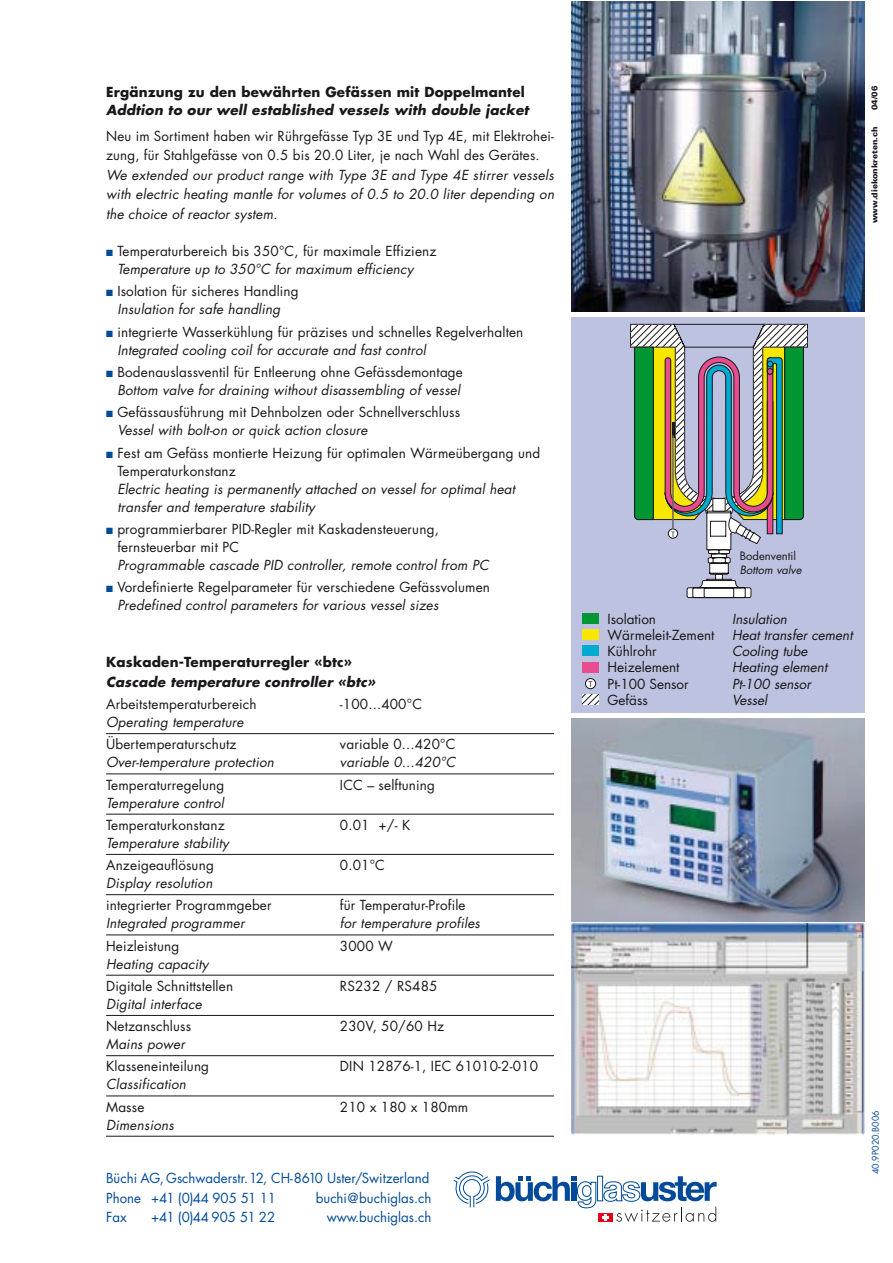
<style>
.page{position:relative;width:893px;height:1263px;background:#fff}
.page>*{position:absolute;margin:0;border:0;box-sizing:border-box;transform-origin:0 0}
.t1{font:13.5px/18px "Futura";letter-spacing:.01em;color:#1a171b}
.t2{font:italic 13.5px/19.5px "Futura";letter-spacing:.01em;color:#1a171b;text-align:justify}
.t3{font:13.5px/19.5px "Futura";color:#004a99}
.t4{font:italic 700 13.5px "Futura";color:#1a171b}
.t5{font:700 13.5px "Futura";letter-spacing:.015em;color:#1a171b}
.t6{font:italic 13.5px/16.2px "Futura";color:#1a171b}
.t7{font:11.25px "Futura";color:#1a171b}
.t8{font:italic 11.25px "Futura";color:#1a171b}
.t9{font:9px "Futura";color:#004a99}
.t10{font:900 8.25px "Univers";color:#1a171b}
.t11{font:7.65px "Futura";color:#1a171b}
.t12{font:7.05px "Futura";color:#1a171b}
.s1{color:#004a99}
.s2{font-style:italic}
</style>
<div class="page">
<svg style="left:453px;top:1171px;width:264px;height:51px"></svg>
<img style="left:571px;top:718px;width:293px;height:203px">
<img style="left:571px;top:923px;width:293px;height:212px">
<img style="left:571px;top:1px;width:293px;height:310px">
<div style="left:571px;top:317px;width:293px;height:396px;background:#bcc2df"></div>
<svg style="left:630px;top:324px;width:178px;height:274px"></svg>
<div style="left:668px;top:529px;width:10px;height:9px;background:#fff;border-radius:50%"></div>
<div style="left:668px;top:528px;width:10px;height:11px;border:1px solid #1a171b;border-radius:50%"></div>
<div style="left:585px;top:678px;width:11px;height:11px;background:#fff;border-radius:50%"></div>
<div style="left:585px;top:678px;width:11px;height:11px;border:1px solid #1a171b;border-radius:50%"></div>
<hr style="left:673px;top:436px;width:1px;height:93px;background:#1a171b">
<div style="left:583px;top:613px;width:16px;height:11px;background:#009634"></div>
<div style="left:583px;top:629px;width:16px;height:11px;background:#f6e600"></div>
<div style="left:583px;top:646px;width:16px;height:10px;background:#00abd2"></div>
<div style="left:583px;top:662px;width:16px;height:10px;background:#e74d8e"></div>
<svg style="left:583px;top:694px;width:16px;height:11px"></svg>
<hr style="left:106px;top:733px;width:448px;height:1px;background:#1a171b">
<hr style="left:106px;top:774px;width:448px;height:1px;background:#1a171b">
<hr style="left:106px;top:814px;width:448px;height:1px;background:#1a171b">
<hr style="left:106px;top:854px;width:448px;height:1px;background:#1a171b">
<hr style="left:106px;top:894px;width:448px;height:1px;background:#1a171b">
<hr style="left:106px;top:935px;width:448px;height:1px;background:#1a171b">
<hr style="left:106px;top:975px;width:448px;height:1px;background:#1a171b">
<hr style="left:106px;top:1015px;width:448px;height:1px;background:#1a171b">
<hr style="left:106px;top:1055px;width:448px;height:1px;background:#1a171b">
<hr style="left:106px;top:1096px;width:448px;height:1px;background:#1a171b">
<hr style="left:106px;top:1136px;width:448px;height:1px;background:#1a171b">
<p class="t5" style="left:106px;top:86px;width:420px">Ergänzung zu den bewährten Gefässen mit Doppelmantel</p>
<p class="t4" style="left:106px;top:104px;width:426px">Addtion to our well established vessels with double jacket</p>
<p class="t1" style="left:106px;top:127px;width:449px;line-height:19.5px">Neu im Sortiment haben wir Rührgefässe Typ 3E und Typ 4E, mit Elektrohei&shy;zung, für Stahlgefässe von 0.5 bis 20.0 Liter, je nach Wahl des Gerätes.</p>
<p class="t2" style="left:106px;top:166px;width:452px">We extended our product range with Type 3E and Type 4E stirrer vessels with electric heating mantle for volumes of 0.5 to 20.0 liter depending on the choice of reactor system.</p>
<p class="t1" style="left:117px;top:243px;width:321px;text-indent:-11px"><span class="s1">■</span> Temperaturbereich bis 350°C, für maximale Effizienz<br><span class="s2">Temperature up to 350°C for maximum efficiency</span></p>
<p class="t1" style="left:106px;top:284px;width:194px;text-align:center"><span class="s1">■</span> Isolation für sicheres Handling<br><span class="s2">Insulation for safe handling</span></p>
<p class="t1" style="left:117px;top:324px;width:408px;text-indent:-11px"><span class="s1">■</span> integrierte Wasserkühlung für präzises und schnelles Regelverhalten<br><span class="s2">Integrated cooling coil for accurate and fast control</span></p>
<p class="t1" style="left:106px;top:364px;width:358px;text-align:right"><span class="s1">■</span> Bodenauslassventil für Entleerung ohne Gefässdemontage<br><span class="s2">Bottom valve for draining without disassembling of vessel</span></p>
<p class="t1" style="left:117px;top:404px;width:344px;text-indent:-11px"><span class="s1">■</span> Gefässausführung mit Dehnbolzen oder Schnellverschluss<br><span class="s2">Vessel with bolt-on or quick action closure</span></p>
<p class="t1" style="left:117px;top:445px;width:424px;text-indent:-11px"><span class="s1">■</span> Fest am Gefäss montierte Heizung für optimalen Wärmeübergang und<br>Temperaturkonstanz</p>
<p class="t2" style="left:117px;top:481px;width:402px;line-height:18px">Electric heating is permanently attached on vessel for optimal heat transfer and temperature stability</p>
<p class="t1" style="left:117px;top:521px;width:323px;text-indent:-11px"><span class="s1">■</span> programmierbarer PID-Regler mit Kaskadensteuerung, fernsteuerbar mit PC</p>
<p class="t2" style="left:117px;top:556px;width:375px">Programmable cascade PID controller, remote control from PC</p>
<p class="t1" style="left:117px;top:579px;width:374px;text-indent:-11px"><span class="s1">■</span> Vordefinierte Regelparameter für verschiedene Gefässvolumen<br><span class="s2">Predefined control parameters for various vessel sizes</span></p>
<p class="t5" style="left:106px;top:656px;width:247px">Kaskaden-Temperaturregler «btc»</p>
<p class="t4" style="left:106px;top:675px;width:273px">Cascade temperature controller «btc»</p>
<p class="t1" style="left:106px;top:696px;width:152px">Arbeitstemperaturbereich</p>
<p class="t1" style="left:340px;top:696px;width:84px">-100...400°C</p>
<p class="t2" style="left:106px;top:713px;width:141px">Operating temperature</p>
<p class="t1" style="left:106px;top:736px;width:132px">Übertemperaturschutz</p>
<p class="t1" style="left:340px;top:736px;width:117px">variable 0...420°C</p>
<p class="t2" style="left:106px;top:754px;width:172px">Over-temperature protection</p>
<p class="t2" style="left:340px;top:754px;width:119px">variable 0...420°C</p>
<p class="t1" style="left:106px;top:777px;width:120px">Temperaturregelung</p>
<p class="t1" style="left:340px;top:777px;width:97px">ICC – selftuning</p>
<p class="t2" style="left:106px;top:794px;width:122px">Temperature control</p>
<p class="t1" style="left:106px;top:817px;width:120px">Temperaturkonstanz</p>
<p class="t1" style="left:340px;top:817px;width:72px">0.01 +/- K</p>
<p class="t2" style="left:106px;top:834px;width:124px">Temperature stability</p>
<p class="t1" style="left:106px;top:857px;width:109px">Anzeigeauflösung</p>
<p class="t1" style="left:340px;top:857px;width:47px">0.01°C</p>
<p class="t2" style="left:106px;top:874px;width:110px">Display resolution</p>
<p class="t1" style="left:106px;top:897px;width:167px">integrierter Programmgeber</p>
<p class="t1" style="left:340px;top:897px;width:127px">für Temperatur-Profile</p>
<p class="t2" style="left:106px;top:915px;width:142px">Integrated programmer</p>
<p class="t2" style="left:340px;top:915px;width:144px">for temperature profiles</p>
<p class="t1" style="left:106px;top:938px;width:75px">Heizleistung</p>
<p class="t1" style="left:340px;top:938px;width:54px">3000 W</p>
<p class="t2" style="left:106px;top:955px;width:104px">Heating capacity</p>
<p class="t1" style="left:106px;top:978px;width:129px">Digitale Schnittstellen</p>
<p class="t1" style="left:340px;top:978px;width:99px">RS232 / RS485</p>
<p class="t2" style="left:106px;top:995px;width:99px">Digital interface</p>
<p class="t1" style="left:106px;top:1018px;width:87px">Netzanschluss</p>
<p class="t1" style="left:340px;top:1018px;width:106px">230V, 50/60 Hz</p>
<p class="t2" style="left:106px;top:1035px;width:83px">Mains power</p>
<p class="t1" style="left:106px;top:1058px;width:105px">Klasseneinteilung</p>
<p class="t1" style="left:340px;top:1058px;width:199px">DIN 12876-1, IEC 61010-2-010</p>
<p class="t2" style="left:106px;top:1076px;width:84px">Classification</p>
<p class="t1" style="left:106px;top:1099px;width:40px">Masse</p>
<p class="t1" style="left:340px;top:1099px;width:130px">210 x 180 x 180mm</p>
<p class="t2" style="left:106px;top:1116px;width:72px">Dimensions</p>
<p class="t3" style="left:106px;top:1170px;width:325px">Büchi AG, Gschwaderstr.12, CH-8610 Uster/Switzerland<br>Phone +41 (0)44 905 51 11</p>
<p class="t3" style="left:316px;top:1189px;width:117px">buchi@buchiglas.ch</p>
<p class="t3" style="left:106px;top:1209px;width:22px">Fax</p>
<p class="t3" style="left:151px;top:1209px;width:126px">+41 (0)44 905 51 22</p>
<p class="t3" style="left:327px;top:1209px;width:106px">www.buchiglas.ch</p>
<p class="t10" style="left:871px;top:110px;width:26px;rotate:-90deg">04/06</p>
<p class="t10" style="left:871px;top:223px;width:98px;rotate:-90deg">www.diekonkreten.ch</p>
<p class="t12" style="left:671px;top:531px;width:5px">T</p>
<p class="t7" style="left:740px;top:551px;width:58px">Bodenventil</p>
<p class="t8" style="left:740px;top:564px;width:63px">Bottom valve</p>
<p class="t11" style="left:589px;top:681px;width:5px">T</p>
<p class="t1" style="left:607px;top:612px;width:108px;line-height:16.2px">Isolation<br>Wärmeleit-Zement<br>Kühlrohr<br>Heizelement<br>Pt-100 Sensor<br>Gefäss</p>
<p class="t6" style="left:732px;top:612px;width:122px">Insulation<br>Heat transfer cement<br>Cooling tube<br>Heating element<br>Pt-100 sensor<br>Vessel</p>
<p class="t9" style="left:871px;top:1174px;width:65px;rotate:-90deg">40.9P020.B006</p>
</div>
